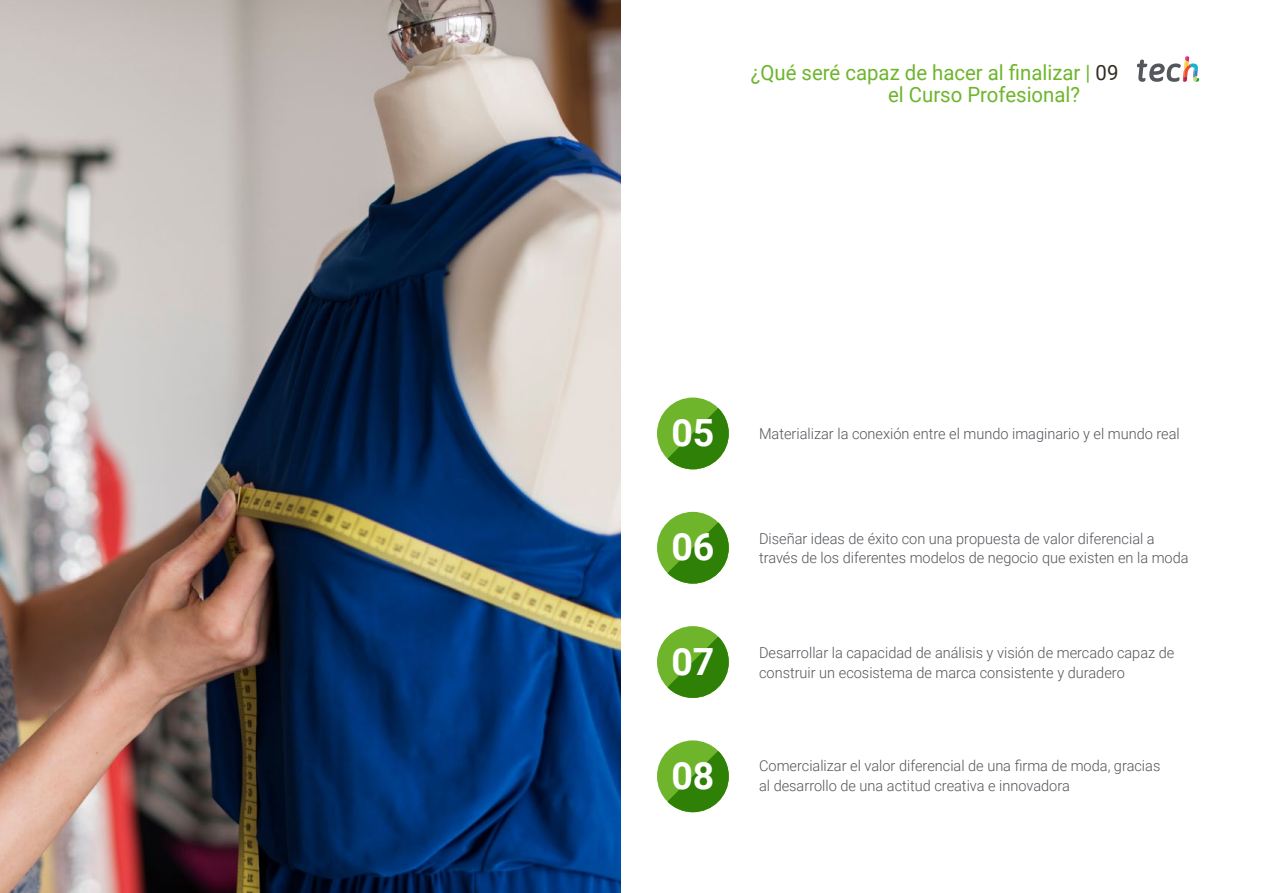
<style>
.page{position:relative;width:1263px;height:893px;background:#fff}
.page>*{position:absolute;margin:0;border:0;box-sizing:border-box;transform-origin:0 0}
.t1{font:700 37.5px "Roboto";color:#fff}
.t2{font:21px/22.5px "Roboto";color:#6eb52c}
.t3{font:300 15px/19.5px "Roboto";color:#52555b}
.s1{color:#312e20}
</style>
<div class="page">
<img style="left:0;top:0;width:621px;height:893px">
<svg style="left:1137px;top:56px;width:62px;height:26px"></svg>
<div style="left:657px;top:512px;width:72px;height:72px;background:#6eb52c;border-radius:50%"></div>
<svg style="left:667px;top:522px;width:62px;height:62px"></svg>
<div style="left:657px;top:740px;width:72px;height:72px;background:#6eb52c;border-radius:50%"></div>
<svg style="left:667px;top:751px;width:62px;height:61px"></svg>
<div style="left:657px;top:626px;width:72px;height:72px;background:#6eb52c;border-radius:50%"></div>
<svg style="left:667px;top:637px;width:62px;height:61px"></svg>
<div style="left:657px;top:398px;width:72px;height:71px;background:#6eb52c;border-radius:50%"></div>
<svg style="left:667px;top:408px;width:62px;height:61px"></svg>
<h2 class="t2" style="left:888px;top:60px;width:232px;text-indent:-137px">¿Qué seré capaz de hacer al finalizar | <span class="s1">09 </span>el Curso Profesional?</h2>
<h1 class="t1" style="left:671px;top:407px;width:45px">05</h1>
<p class="t3" style="left:759px;top:423px;width:422px">Materializar la conexión entre el mundo imaginario y el mundo real</p>
<h1 class="t1" style="left:671px;top:521px;width:45px">06</h1>
<p class="t3" style="left:759px;top:528px;width:431px">Diseñar ideas de éxito con una propuesta de valor diferencial a través de los diferentes modelos de negocio que existen en la moda</p>
<h1 class="t1" style="left:671px;top:635px;width:45px">07</h1>
<p class="t3" style="left:759px;top:642px;width:417px">Desarrollar la capacidad de análisis y visión de mercado capaz de construir un ecosistema de marca consistente y duradero</p>
<h1 class="t1" style="left:671px;top:749px;width:45px">08</h1>
<p class="t3" style="left:759px;top:755px;width:403px">Comercializar el valor diferencial de una firma de moda, gracias al desarrollo de una actitud creativa e innovadora</p>
</div>
